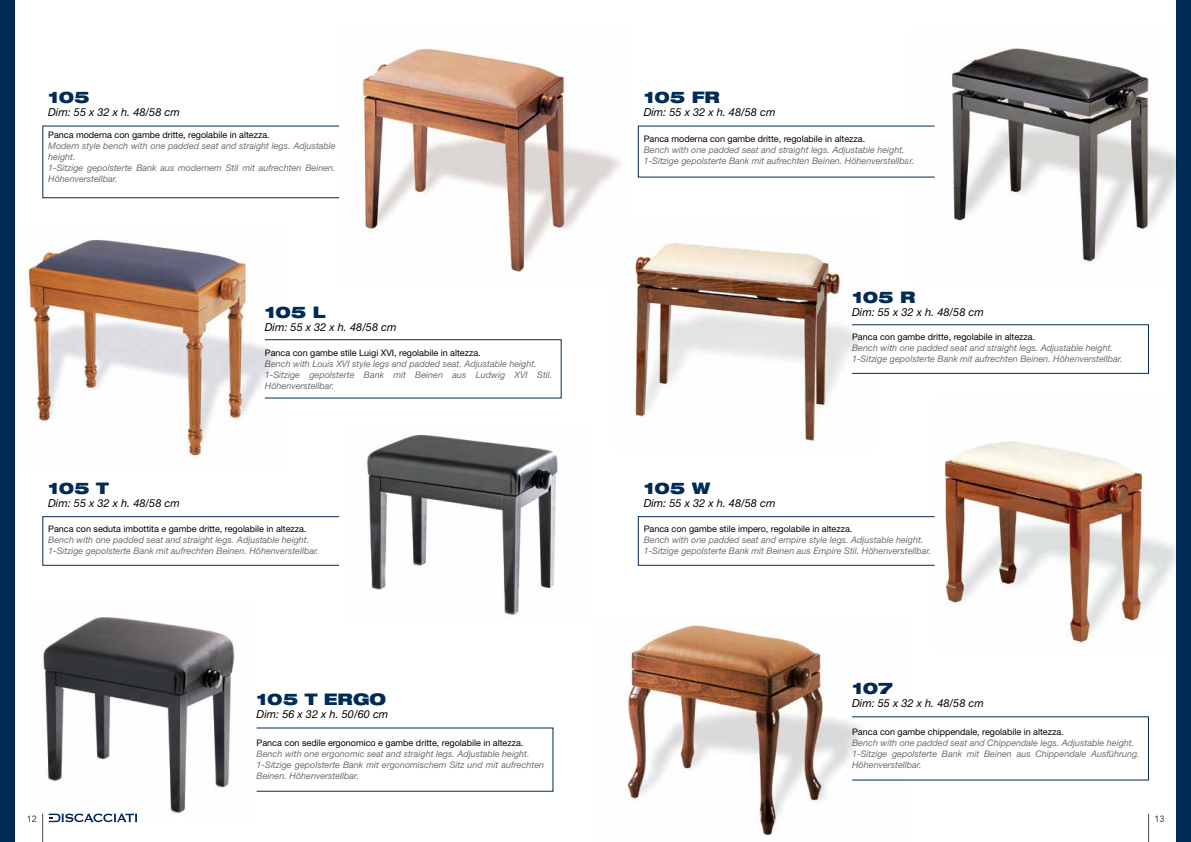
<style>
.page{position:relative;width:1191px;height:842px;background:#fff}
.page>*{position:absolute;margin:0;border:0;box-sizing:border-box;transform-origin:0 0}
.t1{font:900 expanded 16px "Helvetica Neue LT Std";color:#002b55}
.t2{font:italic 11px "Helvetica Neue LT Std";color:#000}
.t3{font:italic 9px/11px "Helvetica Neue LT Std";color:#6f6f6e}
.t4{font:9px "Helvetica Neue LT Std";color:#000}
.t5{font:500 9px "Avenir";color:#494948}
</style>
<div class="page">
<svg style="left:42px;top:818px;width:95px;height:24px"></svg>
<svg style="left:1148px;top:814px;width:1px;height:28px"></svg>
<div style="left:0;top:0;width:14px;height:842px;background:#002b55"></div>
<div style="left:1176px;top:0;width:15px;height:842px;background:#002b55"></div>
<div style="left:264px;top:339px;width:297px;height:59px;border:1px solid #002b55"></div>
<div style="left:852px;top:324px;width:296px;height:50px;border:1px solid #002b55"></div>
<div style="left:43px;top:516px;width:296px;height:50px;border:1px solid #002b55"></div>
<div style="left:638px;top:516px;width:297px;height:50px;border:1px solid #002b55"></div>
<img style="left:339px;top:47px;width:282px;height:225px">
<img style="left:14px;top:229px;width:273px;height:238px">
<img style="left:367px;top:434px;width:191px;height:181px">
<img style="left:42px;top:617px;width:215px;height:201px">
<img style="left:909px;top:48px;width:267px;height:216px">
<img style="left:614px;top:216px;width:261px;height:226px">
<img style="left:627px;top:624px;width:282px;height:213px">
<img style="left:934px;top:441px;width:242px;height:203px">
<h1 class="t1" style="left:48px;top:87px;width:43px">105</h1>
<p class="t2" style="left:48px;top:106px;width:133px">Dim: 55 x 32 x h. 48/58 cm</p>
<p class="t4" style="left:48px;top:129px;width:223px">Panca moderna con gambe dritte, regolabile in altezza.</p>
<p class="t3" style="left:48px;top:140px;width:289px">Modern style bench with one padded seat and straight legs. Adjustable height.<br>1-Sitzige gepolsterte Bank aus modernem Stil mit aufrechten Beinen.<br>Höhenverstellbar.</p>
<h1 class="t1" style="left:48px;top:478px;width:62px">105 T</h1>
<p class="t2" style="left:48px;top:496px;width:133px">Dim: 55 x 32 x h. 48/58 cm</p>
<h1 class="t1" style="left:265px;top:302px;width:62px">105 L</h1>
<p class="t2" style="left:265px;top:321px;width:133px">Dim: 55 x 32 x h. 48/58 cm</p>
<p class="t4" style="left:265px;top:347px;width:217px">Panca con gambe stile Luigi XVI, regolabile in altezza.</p>
<p class="t3" style="left:265px;top:358px;width:289px">Bench with Louis XVI style legs and padded seat. Adjustable height.<br>1-Sitzige gepolsterte Bank mit Beinen aus Ludwig XVI Stil.<br>Höhenverstellbar.</p>
<p class="t4" style="left:48px;top:523px;width:260px">Panca con seduta imbottita e gambe dritte, regolabile in altezza.</p>
<p class="t3" style="left:48px;top:534px;width:272px">Bench with one padded seat and straight legs. Adjustable height.<br>1-Sitzige gepolsterte Bank mit aufrechten Beinen. Höhenverstellbar.</p>
<h1 class="t1" style="left:257px;top:689px;width:131px">105 T ERGO</h1>
<p class="t2" style="left:257px;top:708px;width:133px">Dim: 56 x 32 x h. 50/60 cm</p>
<p class="t4" style="left:257px;top:738px;width:268px">Panca con sedile ergonomico e gambe dritte, regolabile in altezza.</p>
<p class="t3" style="left:257px;top:748px;width:289px">Bench with one ergonomic seat and straight legs. Adjustable height.<br>1-Sitzige gepolsterte Bank mit ergonomischem Sitz und mit aufrechten<br>Beinen. Höhenverstellbar.</p>
<h1 class="t1" style="left:643px;top:87px;width:78px">105 FR</h1>
<p class="t2" style="left:643px;top:106px;width:133px">Dim: 55 x 32 x h. 48/58 cm</p>
<p class="t4" style="left:643px;top:134px;width:223px">Panca moderna con gambe dritte, regolabile in altezza.</p>
<p class="t3" style="left:643px;top:145px;width:272px">Bench with one padded seat and straight legs. Adjustable height.<br>1-Sitzige gepolsterte Bank mit aufrechten Beinen. Höhenverstellbar.</p>
<h1 class="t1" style="left:643px;top:478px;width:68px">105 W</h1>
<p class="t2" style="left:643px;top:496px;width:133px">Dim: 55 x 32 x h. 48/58 cm</p>
<h1 class="t1" style="left:852px;top:287px;width:65px">105 R</h1>
<p class="t2" style="left:852px;top:306px;width:133px">Dim: 55 x 32 x h. 48/58 cm</p>
<p class="t4" style="left:852px;top:332px;width:185px">Panca con gambe dritte, regolabile in altezza.</p>
<p class="t3" style="left:852px;top:342px;width:272px">Bench with one padded seat and straight legs. Adjustable height.<br>1-Sitzige gepolsterte Bank mit aufrechten Beinen. Höhenverstellbar.</p>
<p class="t4" style="left:643px;top:523px;width:210px">Panca con gambe stile impero, regolabile in altezza.</p>
<p class="t3" style="left:643px;top:534px;width:289px">Bench with one padded seat and empire style legs. Adjustable height.<br>1-Sitzige gepolsterte Bank mit Beinen aus Empire Stil. Höhenverstellbar.</p>
<h1 class="t1" style="left:852px;top:678px;width:42px">107</h1>
<p class="t2" style="left:852px;top:697px;width:133px">Dim: 55 x 32 x h. 48/58 cm</p>
<p class="t4" style="left:852px;top:726px;width:213px">Panca con gambe chippendale, regolabile in altezza.</p>
<p class="t3" style="left:852px;top:737px;width:289px">Bench with one padded seat and Chippendale legs. Adjustable height.<br>1-Sitzige gepolsterte Bank mit Beinen aus Chippendale Ausführung.<br>Höhenverstellbar.</p>
<p class="t5" style="left:27px;top:814px;width:12px">12</p>
<p class="t5" style="left:1154px;top:814px;width:12px">13</p>
</div>
